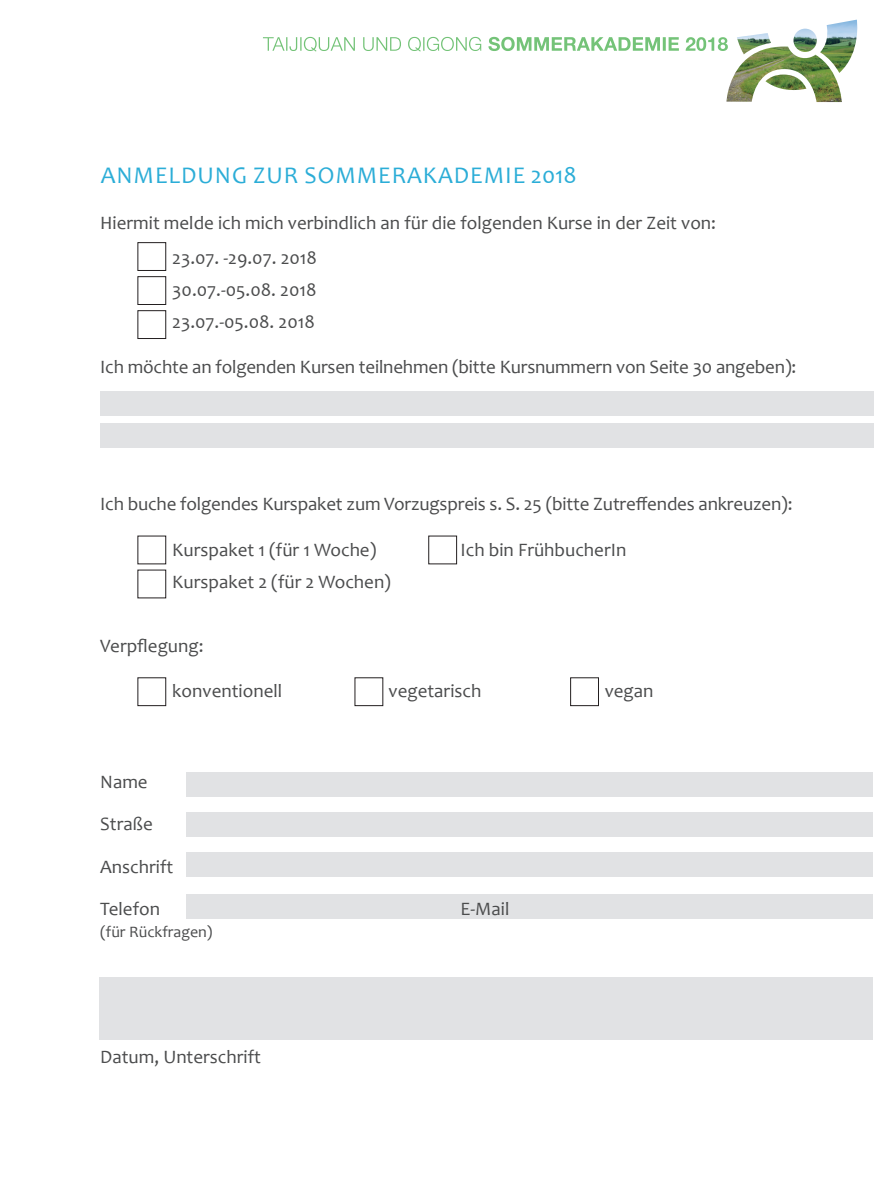
<style>
.page{position:relative;width:874px;height:1202px;background:#fff}
.page>*{position:absolute;margin:0;border:0;box-sizing:border-box;transform-origin:0 0}
.t1{font:24px "Candara";letter-spacing:.04em;color:#2badd7}
.t2{font:19px/34.8px "Candara";color:#4b4c4d}
.t3{font:16px "Candara";color:#4b4c4d}
</style>
<div class="page">
<div style="left:186px;top:894px;width:686px;height:25px;background:#e1e2e4"></div>
<div style="left:99px;top:977px;width:773px;height:62px;background:#e1e2e4"></div>
<div style="left:186px;top:772px;width:686px;height:25px;background:#e1e2e4"></div>
<div style="left:186px;top:812px;width:686px;height:24px;background:#e1e2e4"></div>
<div style="left:186px;top:852px;width:686px;height:25px;background:#e1e2e4"></div>
<div style="left:137px;top:242px;width:29px;height:29px;border:1px solid #231f20"></div>
<div style="left:137px;top:677px;width:29px;height:29px;border:1px solid #231f20"></div>
<div style="left:570px;top:677px;width:28px;height:29px;border:1px solid #231f20"></div>
<div style="left:137px;top:276px;width:29px;height:29px;border:1px solid #231f20"></div>
<div style="left:137px;top:310px;width:29px;height:29px;border:1px solid #231f20"></div>
<div style="left:100px;top:391px;width:773px;height:25px;background:#e1e2e4"></div>
<div style="left:100px;top:423px;width:773px;height:25px;background:#e1e2e4"></div>
<img style="left:793px;top:29px;width:23px;height:23px;border-radius:12px">
<img style="left:824px;top:20px;width:34px;height:51px">
<img style="left:737px;top:33px;width:33px;height:14px">
<img style="left:726px;top:47px;width:115px;height:55px">
<svg style="left:263px;top:37px;width:464px;height:15px"></svg>
<p class="t1" style="left:101px;top:161px;width:477px">ANMELDUNG ZUR SOMMERAKADEMIE 2018</p>
<p class="t2" style="left:172px;top:205px;width:545px;text-indent:-72px">Hiermit melde ich mich verbindlich an für die folgenden Kurse in der Zeit von:<br>23.07. -29.07. 2018</p>
<p class="t2" style="left:172px;top:274px;width:146px;line-height:32px">30.07.-05.08. 2018<br>23.07.-05.08. 2018</p>
<p class="t2" style="left:100px;top:350px;width:697px">Ich möchte an folgenden Kursen teilnehmen (bitte Kursnummern von Seite 30 angeben):</p>
<p class="t2" style="left:100px;top:486px;width:693px">Ich buche folgendes Kurspaket zum Vorzugspreis s. S. 25 (bitte Zutreffendes ankreuzen):</p>
<p class="t2" style="left:172px;top:532px;width:205px">Kurspaket 1 (für 1 Woche)</p>
<p class="t2" style="left:460px;top:532px;width:167px">Ich bin FrühbucherIn</p>
<p class="t2" style="left:172px;top:564px;width:220px">Kurspaket 2 (für 2 Wochen)</p>
<p class="t2" style="left:100px;top:628px;width:105px">Verpflegung:</p>
<p class="t2" style="left:172px;top:674px;width:111px">konventionell</p>
<p class="t2" style="left:388px;top:674px;width:94px">vegetarisch</p>
<p class="t2" style="left:604px;top:674px;width:50px">vegan</p>
<p class="t2" style="left:100px;top:765px;width:49px">Name</p>
<p class="t2" style="left:100px;top:807px;width:54px">Straße</p>
<p class="t2" style="left:100px;top:849px;width:74px">Anschrift</p>
<p class="t2" style="left:100px;top:891px;width:61px">Telefon</p>
<p class="t2" style="left:460px;top:891px;width:50px">E-Mail</p>
<p class="t3" style="left:100px;top:922px;width:114px">(für Rückfragen)</p>
<p class="t2" style="left:100px;top:1039px;width:162px">Datum, Unterschrift</p>
</div>
